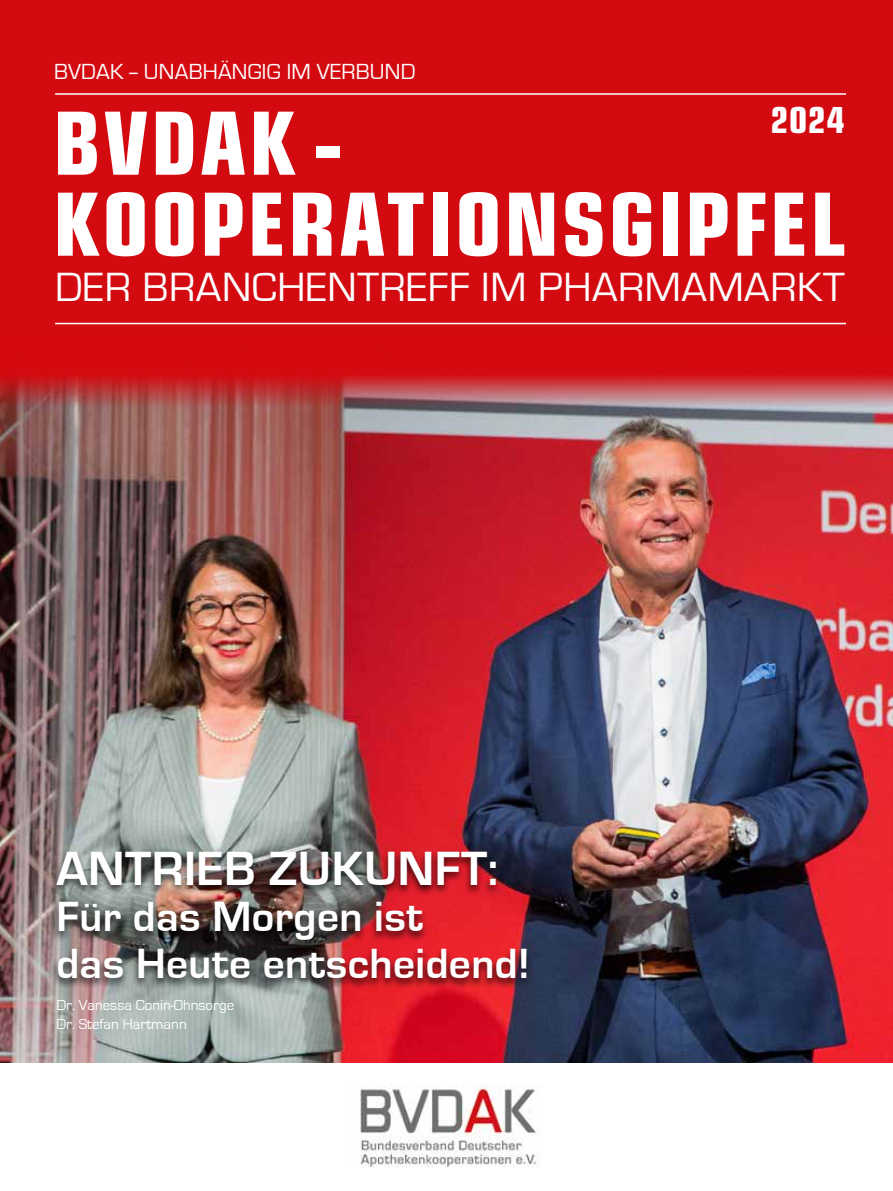
<style>
.page{position:relative;width:893px;height:1191px;background:#fff}
.page>*{position:absolute;margin:0;border:0;box-sizing:border-box;transform-origin:0 0}
.t1{font:94.5px/81px "Eurostile Con Hea";letter-spacing:.03em;color:#fff}
.t2{font:700 49.5px "Eurostile";letter-spacing:.01em;color:#fff}
.t3{font:700 43.5px/46.5px "Eurostile";letter-spacing:.01em;color:#fff}
.t4{font:42px "Eurostile";letter-spacing:.015em;color:#fff}
.t5{font:39px "Eurostile Con Hea";color:#fff}
.t6{font:22.5px "Eurostile";letter-spacing:.01em;color:#fff}
.t7{font:15px/19.5px "Eurostile";color:#fff}
</style>
<div class="page">
<div style="left:0;top:0;width:893px;height:344px;background:#d40a11"></div>
<img style="left:0;top:423px;width:893px;height:640px">
<div style="left:49px;top:849px;width:484px;height:140px;background:#000;opacity:.75"></div>
<hr style="left:55px;top:93px;width:791px;height:2px;background:#fff">
<hr style="left:55px;top:323px;width:791px;height:1px;background:#fff">
<img style="left:360px;top:1084px;width:181px;height:83px">
<img style="left:0;top:344px;width:893px;height:79px">
<h3 class="t6" style="left:54px;top:59px;width:363px">BVDAK–UNABHÄNGIG IM VERBUND</h3>
<h3 class="t5" style="left:770px;top:92px;width:76px">2024</h3>
<h1 class="t1" style="left:53px;top:96px;width:795px">BVDAK -<br>KOOPERATIONSGIPFEL</h1>
<h3 class="t4" style="left:55px;top:264px;width:791px">DER BRANCHENTREFF IM PHARMAMARKT</h3>
<h2 class="t2" style="left:56px;top:841px;width:443px">ANTRIEB ZUKUNFT:</h2>
<h3 class="t3" style="left:56px;top:894px;width:475px">Für das Morgen ist<br>das Heute entscheidend!</h3>
<p class="t7" style="left:56px;top:995px;width:180px">Dr. Vanessa Conin-Ohnsorge<br>Dr. Stefan Hartmann</p>
</div>
